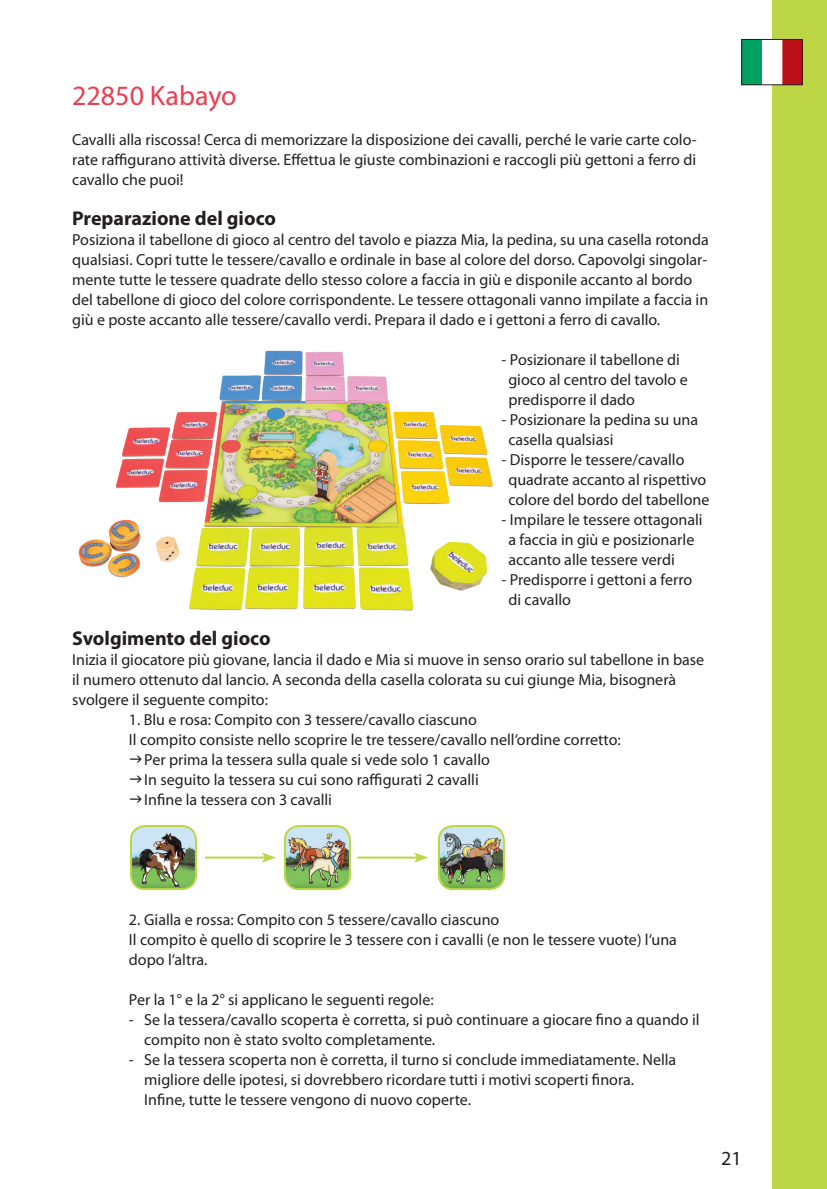
<style>
.page{position:relative;width:827px;height:1189px;background:#fff}
.page>*{position:absolute;margin:0;border:0;box-sizing:border-box;transform-origin:0 0}
.t1{font:28px "Myriad Pro";color:#eb3e51}
.t2{font:700 20px "Myriad Pro";color:#231f20}
.t3{font:20px "Myriad Pro";color:#231f20}
.t4{font:16px/20px "Myriad Pro";color:#231f20}
</style>
<div class="page">
<div style="left:771px;top:0;width:55px;height:1189px;background:#bcd646"></div>
<img style="left:133px;top:828px;width:61px;height:59px">
<img style="left:138px;top:833px;width:46px;height:54px">
<div style="left:130px;top:825px;width:67px;height:65px;border:2px solid #bcd646;border-radius:14px"></div>
<img style="left:287px;top:829px;width:61px;height:58px">
<div style="left:284px;top:825px;width:67px;height:65px;border:2px solid #bcd646;border-radius:14px"></div>
<img style="left:441px;top:828px;width:61px;height:59px">
<div style="left:438px;top:825px;width:67px;height:65px;border:2px solid #bcd646;border-radius:14px"></div>
<hr style="left:205px;top:857px;width:60px;height:2px;background:#bcd646">
<svg style="left:262px;top:852px;width:14px;height:11px"></svg>
<hr style="left:357px;top:857px;width:60px;height:2px;background:#bcd646">
<svg style="left:414px;top:852px;width:14px;height:11px"></svg>
<img style="left:761px;top:41px;width:39px;height:42px">
<div style="left:741px;top:39px;width:20px;height:46px;background:#00a261"></div>
<div style="left:741px;top:39px;width:61px;height:46px;border:1px solid #231f20"></div>
<img style="left:78px;top:350px;width:415px;height:261px">
<p class="t1" style="left:72px;top:78px;width:166px">22850 Kabayo</p>
<p class="t4" style="left:72px;top:129px;width:626px;text-align:justify">Cavalli alla riscossa! Cerca di memorizzare la disposizione dei cavalli, perché le varie carte colo&shy;rate raffigurano attività diverse. Effettua le giuste combinazioni e raccogli più gettoni a ferro di cavallo che puoi!</p>
<p class="t2" style="left:72px;top:205px;width:205px">Preparazione del gioco</p>
<p class="t4" style="left:72px;top:229px;width:638px">Posiziona il tabellone di gioco al centro del tavolo e piazza Mia, la pedina, su una casella rotonda qualsiasi. Copri tutte le tessere/cavallo e ordinale in base al colore del dorso. Capovolgi singolar&shy;mente tutte le tessere quadrate dello stesso colore a faccia in giù e disponile accanto al bordo del tabellone di gioco del colore corrispondente. Le tessere ottagonali vanno impilate a faccia in giù e poste accanto alle tessere/cavallo verdi. Prepara il dado e i gettoni a ferro di cavallo.</p>
<p class="t4" style="left:501px;top:349px;width:180px">- Posizionare il tabellone di</p>
<p class="t4" style="left:508px;top:369px;width:181px">gioco al centro del tavolo e</p>
<p class="t4" style="left:508px;top:389px;width:128px">predisporre il dado</p>
<p class="t4" style="left:501px;top:409px;width:198px">- Posizionare la pedina su una</p>
<p class="t4" style="left:508px;top:429px;width:107px">casella qualsiasi</p>
<p class="t4" style="left:501px;top:449px;width:184px">- Disporre le tessere/cavallo</p>
<p class="t4" style="left:508px;top:469px;width:199px">quadrate accanto al rispettivo</p>
<p class="t4" style="left:508px;top:489px;width:202px">colore del bordo del tabellone</p>
<p class="t4" style="left:501px;top:509px;width:202px">- Impilare le tessere ottagonali</p>
<p class="t4" style="left:508px;top:529px;width:187px">a faccia in giù e posizionarle</p>
<p class="t4" style="left:508px;top:549px;width:168px">accanto alle tessere verdi</p>
<p class="t4" style="left:501px;top:569px;width:192px">- Predisporre i gettoni a ferro</p>
<p class="t4" style="left:508px;top:589px;width:64px">di cavallo</p>
<p class="t2" style="left:72px;top:625px;width:200px">Svolgimento del gioco</p>
<p class="t4" style="left:72px;top:649px;width:633px">Inizia il giocatore più giovane, lancia il dado e Mia si muove in senso orario sul tabellone in base il numero ottenuto dal lancio. A seconda della casella colorata su cui giunge Mia, bisognerà svolgere il seguente compito:</p>
<p class="t4" style="left:129px;top:709px;width:349px">1. Blu e rosa: Compito con 3 tessere/cavallo ciascuno</p>
<p class="t4" style="left:129px;top:729px;width:493px">Il compito consiste nello scoprire le tre tessere/cavallo nell‘ordine corretto:</p>
<p class="t4" style="left:144px;top:749px;width:347px">Per prima la tessera sulla quale si vede solo 1 cavallo</p>
<p class="t4" style="left:144px;top:769px;width:336px">In seguito la tessera su cui sono raffigurati 2 cavalli</p>
<p class="t4" style="left:144px;top:789px;width:189px">Infine la tessera con 3 cavalli</p>
<p class="t4" style="left:129px;top:909px;width:372px">2. Gialla e rossa: Compito con 5 tessere/cavallo ciascuno</p>
<p class="t4" style="left:129px;top:929px;width:549px">Il compito è quello di scoprire le 3 tessere con i cavalli (e non le tessere vuote) l‘una dopo l‘altra.</p>
<p class="t4" style="left:129px;top:989px;width:306px">Per la 1° e la 2° si applicano le seguenti regole:</p>
<p class="t4" style="left:129px;top:1009px;width:572px">- Se la tessera/cavallo scoperta è corretta, si può continuare a giocare fino a quando il</p>
<p class="t4" style="left:144px;top:1029px;width:292px">compito non è stato svolto completamente.</p>
<p class="t4" style="left:129px;top:1049px;width:549px">- Se la tessera scoperta non è corretta, il turno si conclude immediatamente. Nella</p>
<p class="t4" style="left:144px;top:1069px;width:491px">migliore delle ipotesi, si dovrebbero ricordare tutti i motivi scoperti finora.</p>
<p class="t4" style="left:144px;top:1089px;width:328px">Infine, tutte le tessere vengono di nuovo coperte.</p>
<p class="t3" style="left:721px;top:1146px;width:22px">21</p>
</div>
